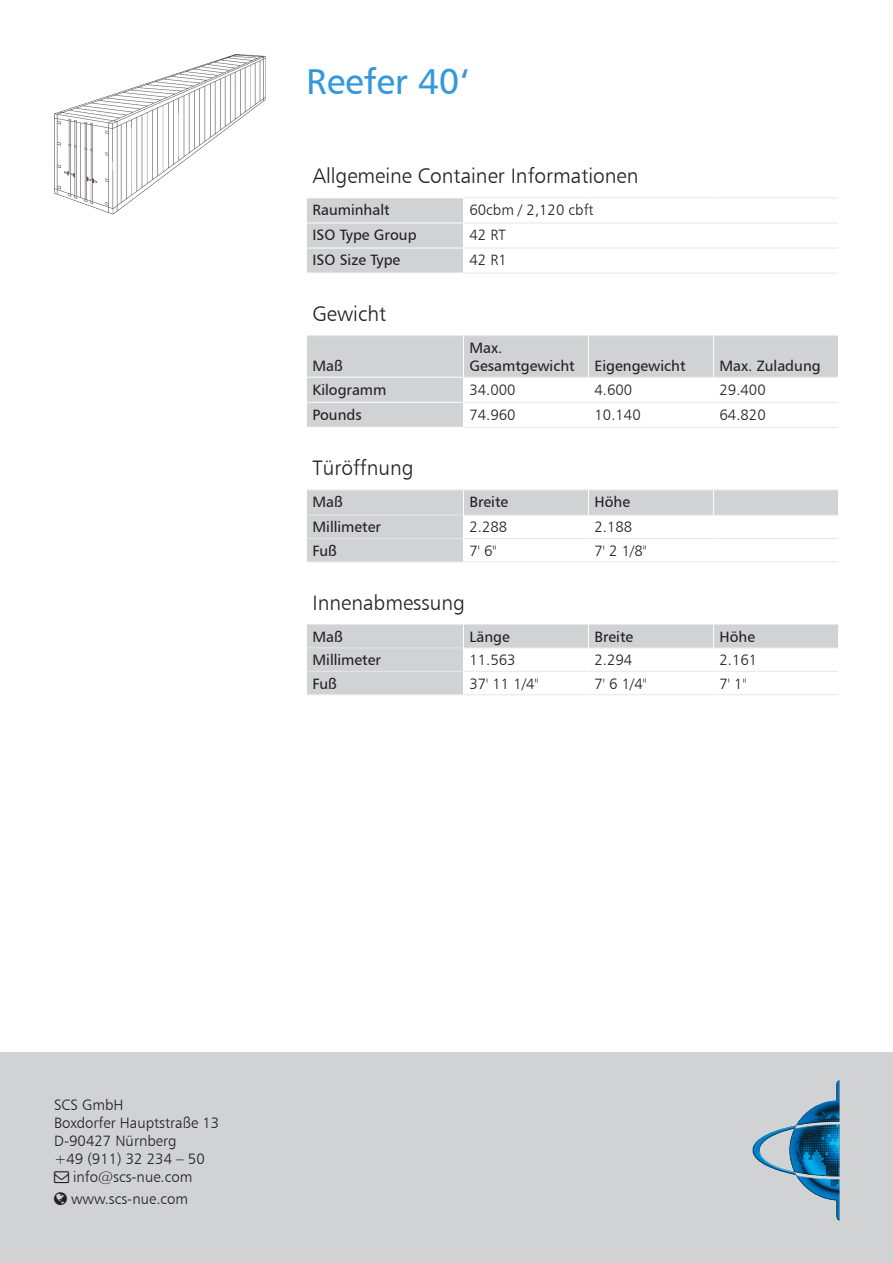
<style>
.page{position:relative;width:893px;height:1263px;background:#fff}
.page>*{position:absolute;margin:0;border:0;box-sizing:border-box;transform-origin:0 0}
.t1{font:36px "Humanist 777 BT Roman B";color:#3498db}
.t2{font:21px "Humanist 777 BT Light B";color:#231f20}
.t3{font:15px "Humanist 777 BT Light B";color:#231f20}
.t4{font:15px "Humanist 777 BT Roman B";color:#231f20}
</style>
<div class="page">
<div style="left:0;top:1052px;width:893px;height:211px;background:#d1d2d4"></div>
<img style="left:752px;top:1080px;width:88px;height:141px">
<img style="left:54px;top:54px;width:211px;height:161px">
<svg style="left:307px;top:198px;width:531px;height:496px"></svg>
<hr style="left:306px;top:223px;width:158px;height:1px;background:#fff">
<hr style="left:306px;top:248px;width:158px;height:1px;background:#fff">
<hr style="left:306px;top:273px;width:158px;height:1px;background:#fff">
<svg style="left:588px;top:274px;width:1px;height:24px"></svg>
<svg style="left:713px;top:274px;width:1px;height:24px"></svg>
<hr style="left:306px;top:298px;width:157px;height:1px;background:#fff">
<hr style="left:463px;top:298px;width:125px;height:1px;background:#fff">
<hr style="left:588px;top:298px;width:126px;height:1px;background:#fff">
<hr style="left:714px;top:298px;width:125px;height:1px;background:#fff">
<hr style="left:306px;top:453px;width:157px;height:1px;background:#fff">
<hr style="left:463px;top:453px;width:125px;height:1px;background:#fff">
<hr style="left:588px;top:453px;width:126px;height:1px;background:#fff">
<hr style="left:714px;top:453px;width:125px;height:1px;background:#fff">
<hr style="left:306px;top:587px;width:157px;height:1px;background:#fff">
<hr style="left:463px;top:587px;width:125px;height:1px;background:#fff">
<hr style="left:588px;top:587px;width:126px;height:1px;background:#fff">
<hr style="left:714px;top:587px;width:125px;height:1px;background:#fff">
<hr style="left:464px;top:197px;width:124px;height:1px;background:#e6e7e9">
<hr style="left:588px;top:197px;width:126px;height:1px;background:#e6e7e9">
<hr style="left:714px;top:197px;width:124px;height:1px;background:#e6e7e9">
<hr style="left:464px;top:223px;width:124px;height:1px;background:#e6e7e9">
<hr style="left:588px;top:223px;width:126px;height:1px;background:#e6e7e9">
<hr style="left:714px;top:223px;width:124px;height:1px;background:#e6e7e9">
<hr style="left:464px;top:248px;width:124px;height:1px;background:#e6e7e9">
<hr style="left:588px;top:248px;width:126px;height:1px;background:#e6e7e9">
<hr style="left:714px;top:248px;width:124px;height:1px;background:#e6e7e9">
<hr style="left:464px;top:273px;width:124px;height:1px;background:#e6e7e9">
<hr style="left:588px;top:273px;width:126px;height:1px;background:#e6e7e9">
<hr style="left:714px;top:273px;width:124px;height:1px;background:#e6e7e9">
<svg style="left:463px;top:198px;width:1px;height:100px"></svg>
<hr style="left:307px;top:335px;width:156px;height:1px;background:#e6e7e9">
<hr style="left:463px;top:335px;width:125px;height:1px;background:#e6e7e9">
<hr style="left:588px;top:335px;width:126px;height:1px;background:#e6e7e9">
<hr style="left:714px;top:335px;width:124px;height:1px;background:#e6e7e9">
<hr style="left:464px;top:377px;width:124px;height:1px;background:#e6e7e9">
<hr style="left:588px;top:377px;width:126px;height:1px;background:#e6e7e9">
<hr style="left:714px;top:377px;width:124px;height:1px;background:#e6e7e9">
<hr style="left:464px;top:402px;width:124px;height:1px;background:#e6e7e9">
<hr style="left:588px;top:402px;width:126px;height:1px;background:#e6e7e9">
<hr style="left:714px;top:402px;width:124px;height:1px;background:#e6e7e9">
<hr style="left:464px;top:427px;width:124px;height:1px;background:#e6e7e9">
<hr style="left:588px;top:427px;width:126px;height:1px;background:#e6e7e9">
<hr style="left:714px;top:427px;width:124px;height:1px;background:#e6e7e9">
<hr style="left:463px;top:336px;width:1px;height:41px;background:#fff">
<hr style="left:588px;top:336px;width:1px;height:41px;background:#fff">
<hr style="left:713px;top:336px;width:1px;height:41px;background:#fff">
<svg style="left:588px;top:378px;width:1px;height:75px"></svg>
<svg style="left:713px;top:378px;width:1px;height:75px"></svg>
<hr style="left:307px;top:490px;width:156px;height:1px;background:#e6e7e9">
<hr style="left:463px;top:490px;width:125px;height:1px;background:#e6e7e9">
<hr style="left:588px;top:490px;width:126px;height:1px;background:#e6e7e9">
<hr style="left:714px;top:490px;width:124px;height:1px;background:#e6e7e9">
<hr style="left:307px;top:515px;width:156px;height:1px;background:#e6e7e9">
<hr style="left:463px;top:515px;width:125px;height:1px;background:#e6e7e9">
<hr style="left:588px;top:515px;width:126px;height:1px;background:#e6e7e9">
<hr style="left:714px;top:515px;width:124px;height:1px;background:#e6e7e9">
<hr style="left:307px;top:538px;width:156px;height:1px;background:#e6e7e9">
<hr style="left:463px;top:538px;width:125px;height:1px;background:#e6e7e9">
<hr style="left:588px;top:538px;width:126px;height:1px;background:#e6e7e9">
<hr style="left:714px;top:538px;width:124px;height:1px;background:#e6e7e9">
<hr style="left:307px;top:561px;width:156px;height:1px;background:#e6e7e9">
<hr style="left:463px;top:561px;width:125px;height:1px;background:#e6e7e9">
<hr style="left:588px;top:561px;width:126px;height:1px;background:#e6e7e9">
<hr style="left:714px;top:561px;width:124px;height:1px;background:#e6e7e9">
<svg style="left:463px;top:491px;width:1px;height:96px"></svg>
<svg style="left:588px;top:491px;width:1px;height:96px"></svg>
<svg style="left:713px;top:491px;width:1px;height:96px"></svg>
<hr style="left:307px;top:624px;width:156px;height:1px;background:#e6e7e9">
<hr style="left:463px;top:624px;width:125px;height:1px;background:#e6e7e9">
<hr style="left:588px;top:624px;width:126px;height:1px;background:#e6e7e9">
<hr style="left:714px;top:624px;width:124px;height:1px;background:#e6e7e9">
<hr style="left:307px;top:647px;width:156px;height:1px;background:#e6e7e9">
<hr style="left:463px;top:647px;width:125px;height:1px;background:#e6e7e9">
<hr style="left:588px;top:647px;width:126px;height:1px;background:#e6e7e9">
<hr style="left:714px;top:647px;width:124px;height:1px;background:#e6e7e9">
<hr style="left:307px;top:671px;width:156px;height:1px;background:#e6e7e9">
<hr style="left:463px;top:671px;width:125px;height:1px;background:#e6e7e9">
<hr style="left:588px;top:671px;width:126px;height:1px;background:#e6e7e9">
<hr style="left:714px;top:671px;width:124px;height:1px;background:#e6e7e9">
<hr style="left:306px;top:694px;width:157px;height:1px;background:#e6e7e9">
<hr style="left:463px;top:694px;width:125px;height:1px;background:#e6e7e9">
<hr style="left:588px;top:694px;width:126px;height:1px;background:#e6e7e9">
<hr style="left:714px;top:694px;width:125px;height:1px;background:#e6e7e9">
<svg style="left:463px;top:625px;width:1px;height:69px"></svg>
<svg style="left:588px;top:625px;width:1px;height:69px"></svg>
<svg style="left:713px;top:625px;width:1px;height:69px"></svg>
<hr style="left:306px;top:377px;width:158px;height:1px;background:#fff">
<hr style="left:306px;top:402px;width:158px;height:1px;background:#fff">
<svg style="left:463px;top:378px;width:1px;height:75px"></svg>
<hr style="left:306px;top:427px;width:158px;height:1px;background:#fff">
<p class="t1" style="left:306px;top:59px;width:165px">Reefer 40‘</p>
<p class="t2" style="left:313px;top:163px;width:327px">Allgemeine Container Informationen</p>
<p class="t4" style="left:313px;top:201px;width:79px">Rauminhalt</p>
<p class="t3" style="left:469px;top:201px;width:126px">60cbm / 2,120 cbft</p>
<p class="t4" style="left:313px;top:226px;width:106px">ISO Type Group</p>
<p class="t3" style="left:469px;top:226px;width:38px">42 RT</p>
<p class="t4" style="left:313px;top:251px;width:89px">ISO Size Type</p>
<p class="t3" style="left:469px;top:251px;width:39px">42 R1</p>
<p class="t2" style="left:313px;top:301px;width:75px">Gewicht</p>
<p class="t4" style="left:313px;top:357px;width:32px">Maß</p>
<p class="t4" style="left:469px;top:339px;width:34px">Max.</p>
<p class="t4" style="left:469px;top:357px;width:107px">Gesamtgewicht</p>
<p class="t4" style="left:594px;top:357px;width:92px">Eigengewicht</p>
<p class="t4" style="left:720px;top:357px;width:103px">Max. Zuladung</p>
<p class="t4" style="left:313px;top:380px;width:75px">Kilogramm</p>
<p class="t3" style="left:469px;top:380px;width:48px">34.000</p>
<p class="t3" style="left:594px;top:380px;width:39px">4.600</p>
<p class="t3" style="left:720px;top:380px;width:48px">29.400</p>
<p class="t4" style="left:313px;top:405px;width:51px">Pounds</p>
<p class="t3" style="left:469px;top:405px;width:48px">74.960</p>
<p class="t3" style="left:594px;top:405px;width:48px">10.140</p>
<p class="t3" style="left:720px;top:405px;width:48px">64.820</p>
<p class="t2" style="left:313px;top:455px;width:103px">Türöffnung</p>
<p class="t4" style="left:313px;top:493px;width:32px">Maß</p>
<p class="t4" style="left:469px;top:493px;width:40px">Breite</p>
<p class="t4" style="left:594px;top:493px;width:37px">Höhe</p>
<p class="t4" style="left:313px;top:518px;width:70px">Millimeter</p>
<p class="t3" style="left:469px;top:518px;width:39px">2.288</p>
<p class="t3" style="left:594px;top:518px;width:39px">2.188</p>
<p class="t4" style="left:313px;top:541px;width:26px">Fuß</p>
<p class="t3" style="left:469px;top:541px;width:29px">7' 6"</p>
<p class="t3" style="left:594px;top:541px;width:54px">7' 2 1/8"</p>
<p class="t2" style="left:313px;top:589px;width:154px">Innenabmessung</p>
<p class="t4" style="left:313px;top:627px;width:32px">Maß</p>
<p class="t4" style="left:469px;top:627px;width:42px">Länge</p>
<p class="t4" style="left:594px;top:627px;width:40px">Breite</p>
<p class="t4" style="left:720px;top:627px;width:37px">Höhe</p>
<p class="t4" style="left:313px;top:651px;width:70px">Millimeter</p>
<p class="t3" style="left:469px;top:651px;width:48px">11.563</p>
<p class="t3" style="left:594px;top:651px;width:39px">2.294</p>
<p class="t3" style="left:720px;top:651px;width:39px">2.161</p>
<p class="t4" style="left:313px;top:674px;width:26px">Fuß</p>
<p class="t3" style="left:469px;top:674px;width:71px">37' 11 1/4"</p>
<p class="t3" style="left:594px;top:674px;width:54px">7' 6 1/4"</p>
<p class="t3" style="left:720px;top:674px;width:29px">7' 1"</p>
<p class="t3" style="left:54px;top:1096px;width:71px">SCS GmbH</p>
<p class="t3" style="left:54px;top:1114px;width:167px">Boxdorfer Hauptstraße 13</p>
<p class="t3" style="left:54px;top:1132px;width:124px">D-90427 Nürnberg</p>
<p class="t3" style="left:54px;top:1150px;width:152px">+49 (911) 32 234 – 50</p>
<p class="t3" style="left:73px;top:1168px;width:121px">info@scs-nue.com</p>
<p class="t3" style="left:71px;top:1189px;width:119px">www.scs-nue.com</p>
</div>
